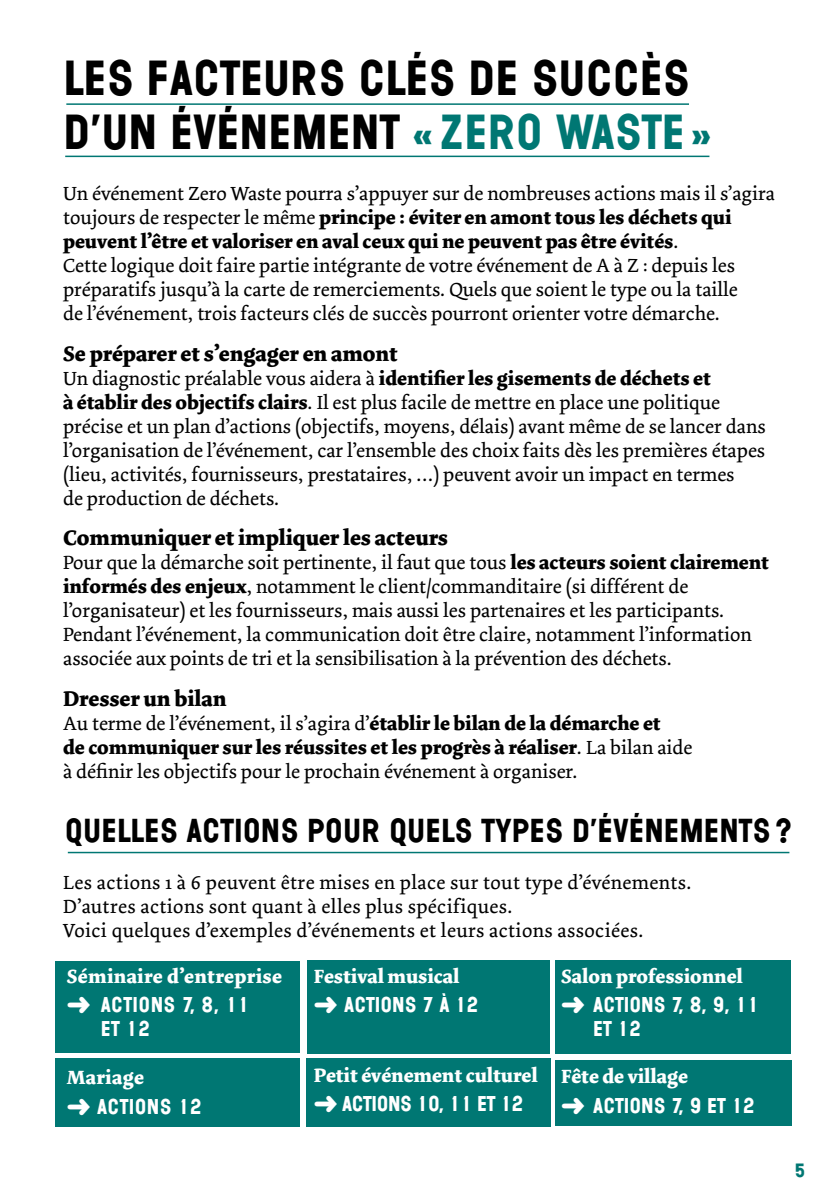
<style>
.page{position:relative;width:840px;height:1191px;background:#fff}
.page>*{position:absolute;margin:0;border:0;box-sizing:border-box;transform-origin:0 0}
.t1{font:46px/54px "Wilma Base";color:#000}
.t2{font:31px "Wilma Base";color:#000}
.t3{font:700 22px "Dolly";color:#000}
.t4{font:20px/24px "Dolly";color:#000}
.t5{font:20px/24px "Dolly";letter-spacing:.02em;color:#000}
.t6{font:700 20px "Dolly";color:#fff}
.t7{font:20px/24px "Wilma Base";color:#fff}
.t8{font:700 20px "Dolly";letter-spacing:.02em;color:#fff}
.t9{font:20px/24px "Wilma Base";letter-spacing:.02em;color:#fff}
.t10{font:20px "Wilma Base";letter-spacing:-.02em;color:#fff}
.t11{font:18px "Wilma Base";color:#007773}
.s1{color:#007773}
.s2{font-weight:700}
</style>
<div class="page">
<hr style="left:65px;top:156px;width:644px;height:1px;background:#007773">
<hr style="left:66px;top:103px;width:622px;height:2px;background:#007773">
<hr style="left:68px;top:851px;width:721px;height:2px;background:#007773">
<div style="left:56px;top:960px;width:243px;height:92px;background:#007773"></div>
<div style="left:56px;top:1058px;width:243px;height:68px;background:#007773"></div>
<div style="left:306px;top:1058px;width:244px;height:68px;background:#007773"></div>
<div style="left:306px;top:960px;width:243px;height:94px;background:#007773"></div>
<div style="left:554px;top:960px;width:236px;height:94px;background:#007773"></div>
<div style="left:554px;top:1060px;width:236px;height:66px;background:#007773"></div>
<h1 class="t1" style="left:63px;top:53px;width:649px">LES FACTEURS CLÉS DE SUCCÈS<br>D’UN ÉVÉNEMENT <span class="s1">«ZERO WASTE»</span></h1>
<p class="t4" style="left:63px;top:182px;width:713px">Un événement Zero Waste pourra s’appuyer sur de nombreuses actions mais il s’agira toujours de respecter le même <span class="s2">principe : éviter en amont tous les déchets qui peuvent l’être et valoriser en aval ceux qui ne peuvent pas être évités</span>.<br>Cette logique doit faire partie intégrante de votre événement de A à Z : depuis les préparatifs jusqu’à la carte de remerciements. Quels que soient le type ou la taille<br>de l’événement, trois facteurs clés de succès pourront orienter votre démarche.</p>
<p class="t3" style="left:63px;top:340px;width:336px">Se préparer et s’engager en amont</p>
<p class="t4" style="left:63px;top:367px;width:703px">Un diagnostic préalable vous aidera à <span class="s2">identifier les gisements de déchets et<br>à établir des objectifs clairs</span>. Il est plus facile de mettre en place une politique précise et un plan d’actions (objectifs, moyens, délais) avant même de se lancer dans l’organisation de l’événement, car l’ensemble des choix faits dès les premières étapes (lieu, activités, fournisseurs, prestataires, …) peuvent avoir un impact en termes<br>de production de déchets.</p>
<p class="t3" style="left:63px;top:524px;width:386px">Communiquer et impliquer les acteurs</p>
<p class="t4" style="left:63px;top:551px;width:707px">Pour que la démarche soit pertinente, il faut que tous <span class="s2">les acteurs soient clairement informés des enjeux</span>, notamment le client/commanditaire (si différent de l’organisateur) et les fournisseurs, mais aussi les partenaires et les participants.<br>Pendant l’événement, la communication doit être claire, notamment l’information associée aux points de tri et la sensibilisation à la prévention des déchets.</p>
<p class="t3" style="left:63px;top:685px;width:165px">Dresser un bilan</p>
<p class="t4" style="left:63px;top:711px;width:630px">Au terme de l’événement, il s’agira d’<span class="s2">établir le bilan de la démarche et<br>de communiquer sur les réussites et les progrès à réaliser</span>. La bilan aide à définir les objectifs pour le prochain événement à organiser.</p>
<h2 class="t2" style="left:65px;top:811px;width:728px">QUELLES ACTIONS POUR QUELS TYPES D’ÉVÉNEMENTS?</h2>
<p class="t5" style="left:63px;top:870px;width:629px">Les actions 1 à 6 peuvent être mises en place sur tout type d’événements.<br>D’autres actions sont quant à elles plus spécifiques.<br>Voici quelques d’exemples d’événements et leurs actions associées.</p>
<p class="t8" style="left:67px;top:963px;width:217px">Séminaire d’entreprise</p>
<p class="t9" style="left:101px;top:994px;width:150px;text-indent:-34px">➜ ACTIONS 7, 8, 11<br>ET 12</p>
<p class="t8" style="left:67px;top:1065px;width:79px">Mariage</p>
<p class="t9" style="left:67px;top:1095px;width:137px">➜ ACTIONS 12</p>
<p class="t6" style="left:561px;top:963px;width:183px">Salon professionnel</p>
<p class="t7" style="left:593px;top:994px;width:167px;text-indent:-32px">➜ ACTIONS 7, 8, 9, 11<br>ET 12</p>
<p class="t6" style="left:561px;top:1064px;width:128px">Fête de village</p>
<p class="t7" style="left:561px;top:1094px;width:195px">➜ ACTIONS 7, 9 ET 12</p>
<p class="t6" style="left:314px;top:963px;width:147px">Festival musical</p>
<p class="t7" style="left:314px;top:994px;width:166px">➜ ACTIONS 7 À 12</p>
<p class="t6" style="left:314px;top:1062px;width:225px">Petit événement culturel</p>
<p class="t10" style="left:314px;top:1091px;width:211px">➜ ACTIONS 10, 11 ET 12</p>
<p class="t11" style="left:794px;top:1159px;width:12px">5</p>
</div>
